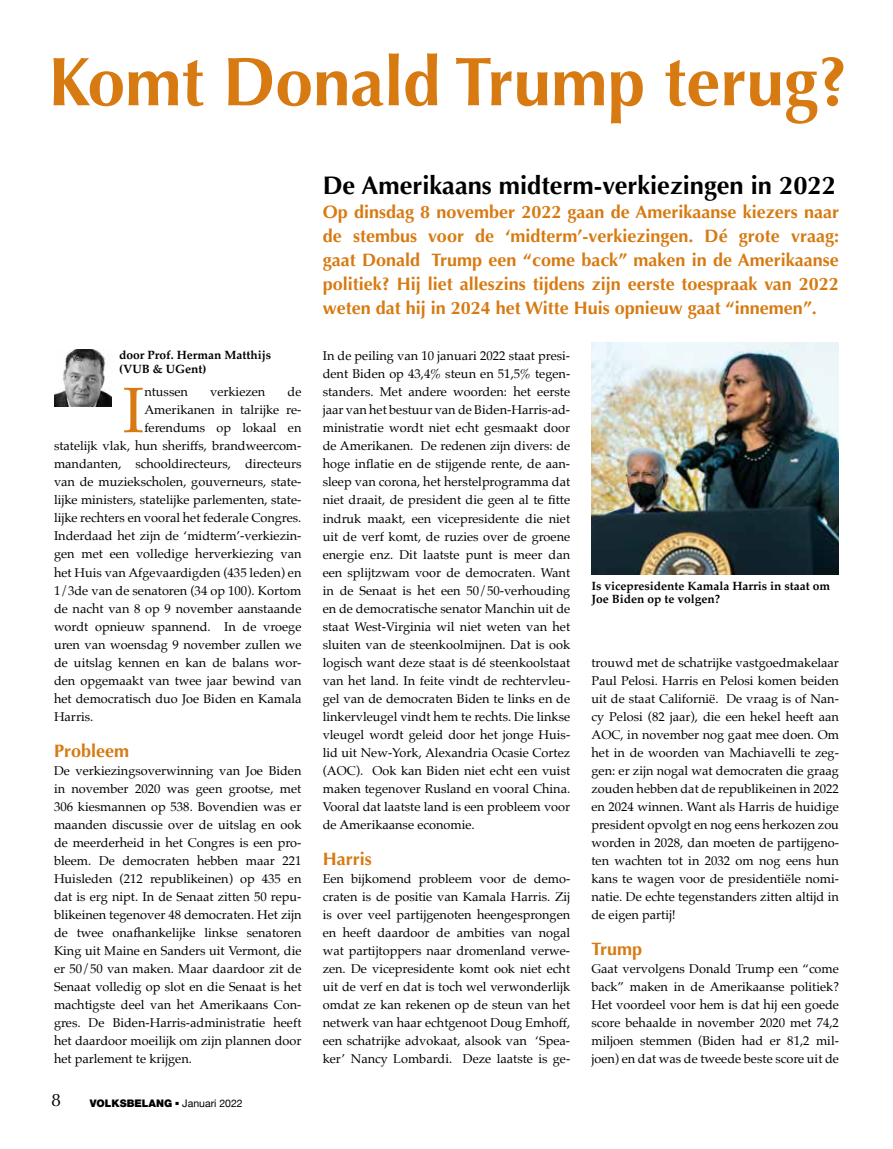
<style>
.page{position:relative;width:893px;height:1149px;background:#fff}
.page>*{position:absolute;margin:0;border:0;box-sizing:border-box;transform-origin:0 0}
.t1{font:700 69px "Optima";color:#d77a12}
.t2{font:64.35px "Palatino";color:#d77a12}
.t3{font:700 25.5px "Optima";color:#000}
.t4{font:700 18px/24px "Optima";color:#d77a12;text-align:justify}
.t5{font:18px "Optima";color:#000}
.t6{font:12.75px/18px "Palatino";color:#000;text-align:justify}
.t7{font:700 12px/13.5px "Palatino";color:#000}
.t8{font:900 10.5px "Helvetica Neue LT Pro";color:#000}
.s1{font-family:"Helvetica Neue";font-weight:400}
</style>
<div class="page">
<img style="left:54px;top:349px;width:57px;height:57px">
<img style="left:591px;top:342px;width:248px;height:232px">
<h1 class="t1" style="left:49px;top:42px;width:801px">Komt Donald Trump terug?</h1>
<p class="t7" style="left:119px;top:348px;width:153px">door Prof. Herman Matthijs (VUB &amp; UGent)</p>
<h2 class="t2" style="left:123px;top:357px;width:23px">I</h2>
<p class="t6" style="left:144px;top:383px;width:45px">ntussen</p>
<p class="t6" style="left:210px;top:383px;width:57px">verkiezen</p>
<p class="t6" style="left:288px;top:383px;width:15px">de</p>
<p class="t6" style="left:144px;top:401px;width:159px">Amerikanen in talrijke re-</p>
<p class="t6" style="left:144px;top:419px;width:159px">ferendums op lokaal en</p>
<p class="t6" style="left:54px;top:437px;width:249px">statelijk vlak, hun sheriffs, brandweercom-</p>
<p class="t6" style="left:54px;top:455px;width:249px">mandanten, schooldirecteurs, directeurs</p>
<p class="t6" style="left:54px;top:473px;width:249px">van de muziekscholen, gouverneurs, state-</p>
<p class="t6" style="left:54px;top:491px;width:249px">lijke ministers, statelijke parlementen, state-</p>
<p class="t6" style="left:54px;top:509px;width:249px">lijke rechters en vooral het federale Congres.</p>
<p class="t6" style="left:54px;top:527px;width:249px">Inderdaad het zijn de ‘midterm’-verkiezin-</p>
<p class="t6" style="left:54px;top:545px;width:249px">gen met een volledige herverkiezing van</p>
<p class="t6" style="left:54px;top:563px;width:249px">het Huis van Afgevaardigden (435 leden) en</p>
<p class="t6" style="left:54px;top:581px;width:249px">1/3de van de senatoren (34 op 100). Kortom</p>
<p class="t6" style="left:54px;top:599px;width:249px">de nacht van 8 op 9 november aanstaande</p>
<p class="t6" style="left:54px;top:617px;width:249px">wordt opnieuw spannend. In de vroege</p>
<p class="t6" style="left:54px;top:635px;width:249px">uren van woensdag 9 november zullen we</p>
<p class="t6" style="left:54px;top:653px;width:249px">de uitslag kennen en kan de balans wor-</p>
<p class="t6" style="left:54px;top:671px;width:249px">den opgemaakt van twee jaar bewind van</p>
<p class="t6" style="left:54px;top:689px;width:249px">het democratisch duo Joe Biden en Kamala</p>
<p class="t6" style="left:54px;top:707px;width:41px">Harris.</p>
<h3 class="t4" style="left:54px;top:738px;width:77px">Probleem</h3>
<p class="t6" style="left:54px;top:761px;width:249px">De verkiezingsoverwinning van Joe Biden in november 2020 was geen grootse, met 306 kiesmannen op 538. Bovendien was er maanden discussie over de uitslag en ook de meerderheid in het Congres is een pro&shy;bleem. De democraten hebben maar 221<br>Huisleden (212 republikeinen) op 435 en dat is erg nipt. In de Senaat zitten 50 repu&shy;blikeinen tegenover 48 democraten. Het zijn de twee onafhankelijke linkse senatoren King uit Maine en Sanders uit Vermont, die er 50/50 van maken. Maar daardoor zit de Senaat volledig op slot en die Senaat is het machtigste deel van het Amerikaans Con&shy;gres. De Biden-Harris-administratie heeft het daardoor moeilijk om zijn plannen door het parlement te krijgen.</p>
<h3 class="t5" style="left:51px;top:1089px;width:12px">8</h3>
<p class="t8" style="left:90px;top:1096px;width:155px">VOLKSBELANG ■ <span class="s1">Januari 2022</span></p>
<h3 class="t3" style="left:323px;top:170px;width:515px">De Amerikaans midterm-verkiezingen in 2022</h3>
<p class="t4" style="left:323px;top:200px;width:518px">Op dinsdag 8 november 2022 gaan de Amerikaanse kiezers naar de stembus voor de ‘midterm’-verkiezingen. Dé grote vraag: gaat Donald Trump een “come back” maken in de Amerikaanse politiek? Hij liet alleszins tijdens zijn eerste toespraak van 2022 weten dat hij in 2024 het Witte Huis opnieuw gaat “innemen”.</p>
<p class="t6" style="left:323px;top:347px;width:249px">In de peiling van 10 januari 2022 staat presi&shy;dent Biden op 43,4% steun en 51,5% tegen&shy;standers. Met andere woorden: het eerste jaar van het bestuur van de Biden-Harris-ad&shy;ministratie wordt niet echt gesmaakt door de Amerikanen. De redenen zijn divers: de hoge inflatie en de stijgende rente, de aan&shy;sleep van corona, het herstelprogramma dat niet draait, de president die geen al te fitte indruk maakt, een vicepresidente die niet uit de verf komt, de ruzies over de groene energie enz. Dit laatste punt is meer dan een splijtzwam voor de democraten. Want in de Senaat is het een 50/50-verhouding en de democratische senator Manchin uit de staat West-Virginia wil niet weten van het sluiten van de steenkoolmijnen. Dat is ook logisch want deze staat is dé steenkoolstaat van het land. In feite vindt de rechtervleu&shy;gel van de democraten Biden te links en de linkervleugel vindt hem te rechts. Die linkse vleugel wordt geleid door het jonge Huis&shy;lid uit New-York, Alexandria Ocasie Cortez (AOC). Ook kan Biden niet echt een vuist maken tegenover Rusland en vooral China.<br>Vooral dat laatste land is een probleem voor de Amerikaanse economie.</p>
<h3 class="t4" style="left:323px;top:846px;width:51px">Harris</h3>
<p class="t6" style="left:323px;top:869px;width:249px">Een bijkomend probleem voor de demo&shy;craten is de positie van Kamala Harris. Zij is over veel partijgenoten heengesprongen en heeft daardoor de ambities van nogal wat partijtoppers naar dromenland verwe&shy;zen. De vicepresidente komt ook niet echt uit de verf en dat is toch wel verwonderlijk omdat ze kan rekenen op de steun van het netwerk van haar echtgenoot Doug Emhoff, een schatrijke advokaat, alsook van ‘Spea&shy;ker’ Nancy Lombardi. Deze laatste is ge-</p>
<p class="t7" style="left:591px;top:578px;width:240px">Is vicepresidente Kamala Harris in staat om<br>Joe Biden op te volgen?</p>
<p class="t6" style="left:591px;top:653px;width:249px">trouwd met de schatrijke vastgoedmakelaar Paul Pelosi. Harris en Pelosi komen beiden uit de staat Californië. De vraag is of Nan&shy;cy Pelosi (82 jaar), die een hekel heeft aan AOC, in november nog gaat mee doen. Om het in de woorden van Machiavelli te zeg&shy;gen: er zijn nogal wat democraten die graag zouden hebben dat de republikeinen in 2022 en 2024 winnen. Want als Harris de huidige president opvolgt en nog eens herkozen zou worden in 2028, dan moeten de partijgeno&shy;ten wachten tot in 2032 om nog eens hun kans te wagen voor de presidentiële nomi&shy;natie. De echte tegenstanders zitten altijd in de eigen partij!</p>
<h3 class="t4" style="left:591px;top:936px;width:52px">Trump</h3>
<p class="t6" style="left:591px;top:959px;width:249px">Gaat vervolgens Donald Trump een “come back” maken in de Amerikaanse politiek?<br>Het voordeel voor hem is dat hij een goede score behaalde in november 2020 met 74,2 miljoen stemmen (Biden had er 81,2 mil&shy;joen) en dat was de tweede beste score uit de</p>
</div>
